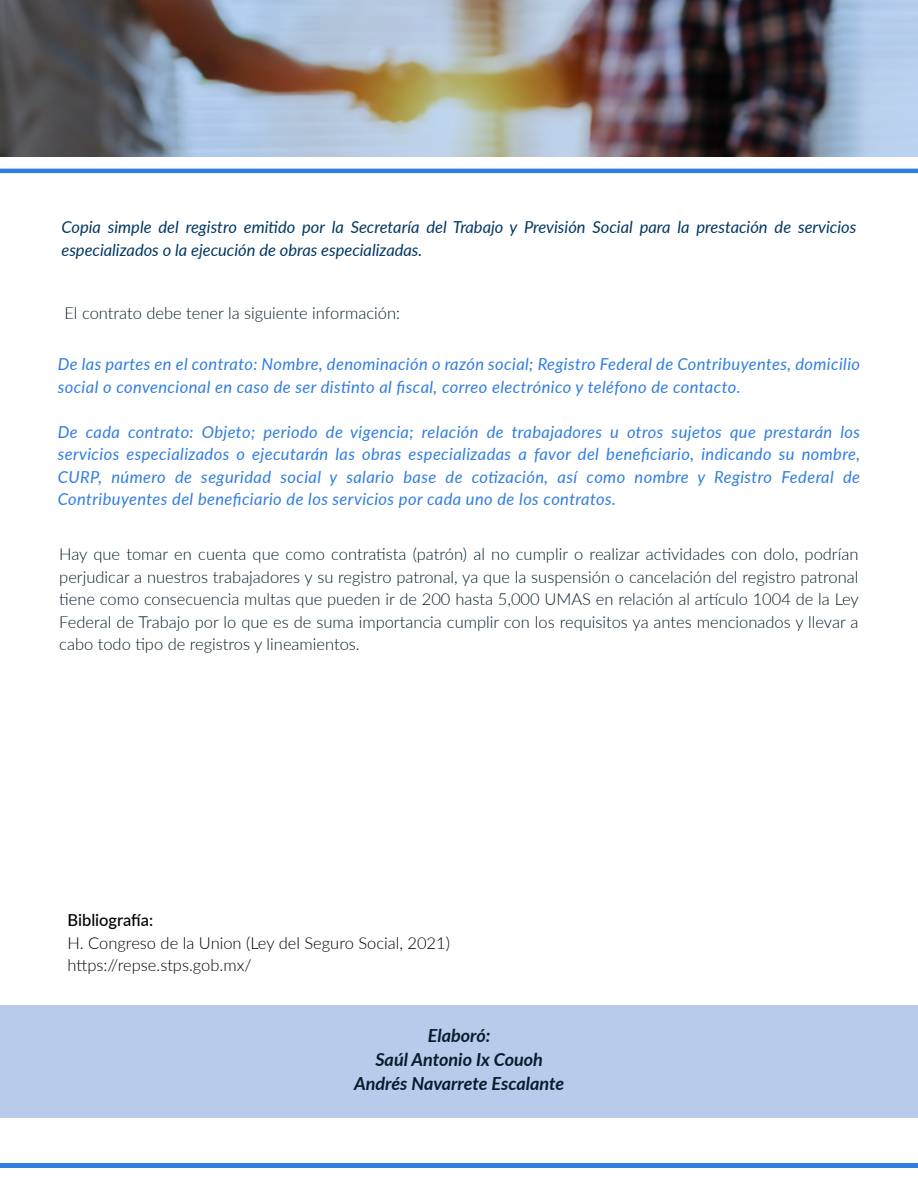
<style>
.page{position:relative;width:918px;height:1188px;background:#fff}
.page>*{position:absolute;margin:0;border:0;box-sizing:border-box;transform-origin:0 0}
.t1{font:italic 700 18px/24px "Lato";color:#071c2c;text-align:center}
.t2{font:italic 16.5px/22.5px "Lato";letter-spacing:.025em;color:#2f7de1}
.t3{font:300 16.5px/22.5px "Lato";color:#071c2c;text-align:justify}
.t4{font:italic 16.5px/22.5px "Lato";color:#003764}
.t5{font:300 16.5px/22.5px "Lato";color:#000}
.t6{font:500 16.5px "Lato";color:#000}
</style>
<div class="page">
<div style="left:0;top:1006px;width:918px;height:112px;background:#b9cbea"></div>
<div style="left:0;top:1163px;width:918px;height:5px;background:#2f7de1"></div>
<hr style="left:0;top:169px;width:918px;height:4px;background:#2f7de1">
<img style="left:0;top:0;width:918px;height:156px">
<p class="t4" style="left:62px;top:215px;width:796px">Copia simple del registro emitido por la Secretaría del Trabajo y Previsión Social para la prestación de servicios especializados o la ejecución de obras especializadas.</p>
<p class="t3" style="left:65px;top:301px;width:337px">El contrato debe tener la siguiente información:</p>
<p class="t2" style="left:58px;top:353px;width:804px">De las partes en el contrato: Nombre, denominación o razón social; Registro Federal de Contribuyentes, domicilio social o convencional en caso de ser distinto al fiscal, correo electrónico y teléfono de contacto.</p>
<p class="t2" style="left:58px;top:420px;width:804px;text-align:justify">De cada contrato: Objeto; periodo de vigencia; relación de trabajadores u otros sujetos que prestarán los servicios especializados o ejecutarán las obras especializadas a favor del beneficiario, indicando su nombre, CURP, número de seguridad social y salario base de cotización, así como nombre y Registro Federal de Contribuyentes del beneficiario de los servicios por cada uno de los contratos.</p>
<p class="t3" style="left:59px;top:542px;width:801px">Hay que tomar en cuenta que como contratista (patrón) al no cumplir o realizar actividades con dolo, podrían perjudicar a nuestros trabajadores y su registro patronal, ya que la suspensión o cancelación del registro patronal tiene como consecuencia multas que pueden ir de 200 hasta 5,000 UMAS en relación al artículo 1004 de la Ley Federal de Trabajo por lo que es de suma importancia cumplir con los requisitos ya antes mencionados y llevar a cabo todo tipo de registros y lineamientos.</p>
<p class="t6" style="left:68px;top:908px;width:87px">Bibliografía:</p>
<p class="t5" style="left:68px;top:931px;width:384px">H. Congreso de la Union (Ley del Seguro Social, 2021) https://repse.stps.gob.mx/</p>
<p class="t1" style="left:354px;top:1022px;width:212px">Elaboró:<br>Saúl Antonio Ix Couoh<br>Andrés Navarrete Escalante</p>
</div>
